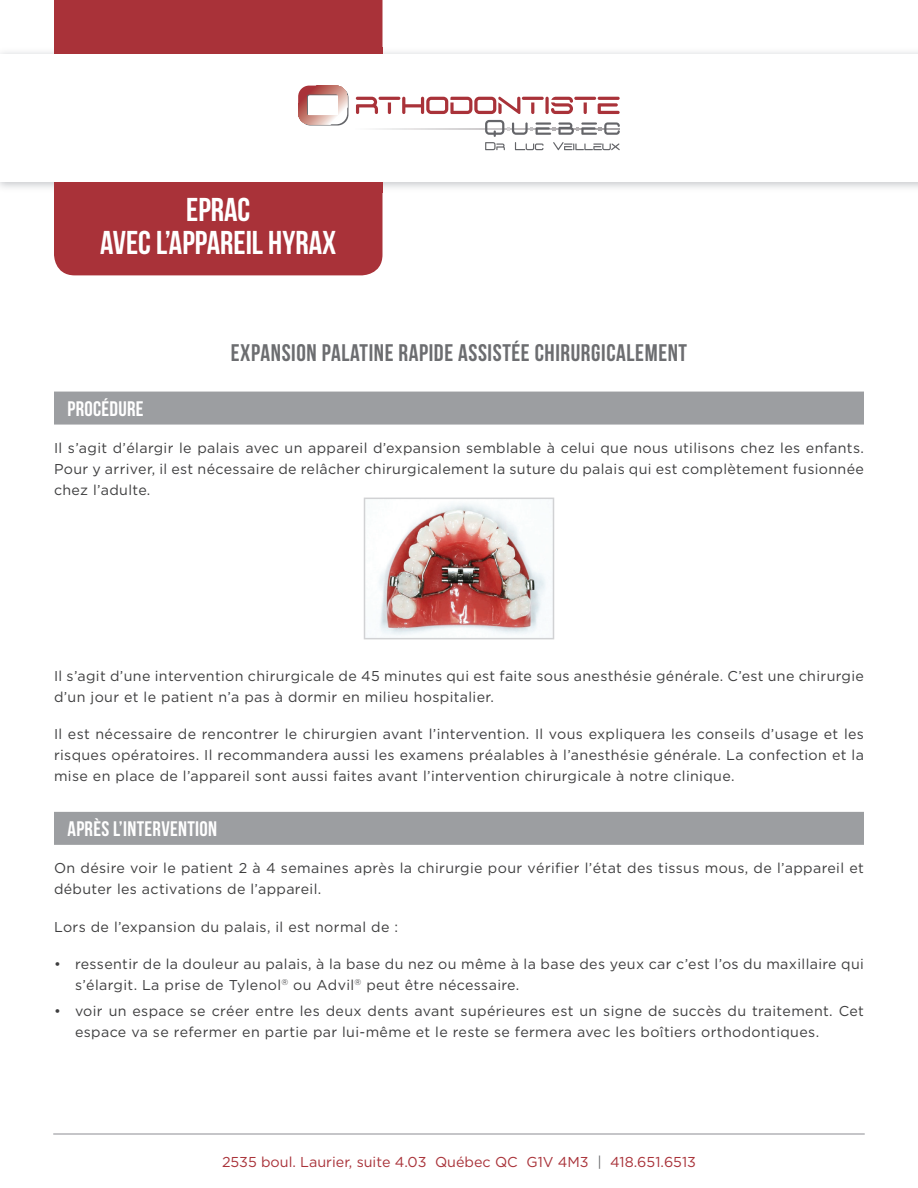
<style>
.page{position:relative;width:918px;height:1188px;background:#fff}
.page>*{position:absolute;margin:0;border:0;box-sizing:border-box;transform-origin:0 0}
.t1{font:33px/33px "Bebas Neue";color:#fff;text-align:center}
.t2{font:24px "Bebas Neue";letter-spacing:.025em;color:#6c6d70}
.t3{font:21px "Bebas Neue";letter-spacing:.015em;color:#fff}
.t4{font:14.4px "Gotham";color:#a93239}
.t5{font:14.25px/21px "Gotham";letter-spacing:.025em;color:#3e3e3f}
.s1{color:#6c6d70}
</style>
<div class="page">
<div style="left:54px;top:0;width:329px;height:275px;background:#a93239"></div>
<div style="left:54px;top:392px;width:810px;height:33px;background:#9c9ea1"></div>
<div style="left:54px;top:812px;width:810px;height:33px;background:#9c9ea1"></div>
<hr style="left:53px;top:1133px;width:812px;height:2px;background:#b2b3b7">
<img style="left:379px;top:503px;width:167px;height:132px">
<div style="left:364px;top:498px;width:190px;height:141px;border:2px solid #d1d2d4"></div>
<div style="left:54px;top:48px;width:328px;height:145px;background:#a93239"></div>
<div style="left:0;top:54px;width:918px;height:128px;background:#fff"></div>
<svg style="left:376px;top:128px;width:109px;height:1px"></svg>
<svg style="left:356px;top:97px;width:22px;height:17px"></svg>
<hr style="left:598px;top:97px;width:22px;height:3px;background:#a93239;border-radius:2px">
<svg style="left:598px;top:103px;width:22px;height:11px"></svg>
<svg style="left:545px;top:97px;width:4px;height:17px"></svg>
<svg style="left:551px;top:97px;width:22px;height:17px"></svg>
<hr style="left:574px;top:97px;width:22px;height:3px;background:#a93239;border-radius:2px">
<svg style="left:584px;top:103px;width:3px;height:11px"></svg>
<svg style="left:531px;top:102px;width:3px;height:12px"></svg>
<hr style="left:522px;top:97px;width:22px;height:3px;background:#a93239;border-radius:2px">
<svg style="left:388px;top:102px;width:3px;height:12px"></svg>
<hr style="left:379px;top:97px;width:21px;height:3px;background:#a93239;border-radius:2px">
<svg style="left:402px;top:97px;width:118px;height:17px"></svg>
<svg style="left:298px;top:86px;width:50px;height:40px"></svg>
<svg style="left:485px;top:120px;width:135px;height:30px"></svg>
<h1 class="t1" style="left:100px;top:193px;width:238px">EPRAC<br>AVEC L’APPAREIL HYRAX</h1>
<h2 class="t2" style="left:231px;top:340px;width:458px">EXPANSION PALATINE RAPIDE ASSISTÉE CHIRURGICALEMENT</h2>
<h3 class="t3" style="left:68px;top:397px;width:78px">PROCÉDURE</h3>
<p class="t5" style="left:54px;top:437px;width:812px;text-align:justify">Il s’agit d’élargir le palais avec un appareil d’expansion semblable à celui que nous utilisons chez les enfants.<br>Pour y arriver, il est nécessaire de relâcher chirurgicalement la suture du palais qui est complètement fusionnée chez l’adulte.</p>
<p class="t5" style="left:54px;top:665px;width:812px">Il s’agit d’une intervention chirurgicale de 45 minutes qui est faite sous anesthésie générale. C’est une chirurgie d’un jour et le patient n’a pas à dormir en milieu hospitalier.</p>
<p class="t5" style="left:54px;top:723px;width:812px;text-align:justify">Il est nécessaire de rencontrer le chirurgien avant l’intervention. Il vous expliquera les conseils d’usage et les risques opératoires. Il recommandera aussi les examens préalables à l’anesthésie générale. La confection et la mise en place de l’appareil sont aussi faites avant l’intervention chirurgicale à notre clinique.</p>
<h3 class="t3" style="left:68px;top:817px;width:151px">APRÈS L’INTERVENTION</h3>
<p class="t5" style="left:54px;top:858px;width:812px">On désire voir le patient 2 à 4 semaines après la chirurgie pour vérifier l’état des tissus mous, de l’appareil et débuter les activations de l’appareil.</p>
<p class="t5" style="left:54px;top:916px;width:346px">Lors de l’expansion du palais, il est normal de :</p>
<p class="t5" style="left:75px;top:953px;width:791px;text-indent:-21px">• ressentir de la douleur au palais, à la base du nez ou même à la base des yeux car c’est l’os du maxillaire qui s’élargit. La prise de Tylenol<sup>®</sup> ou Advil<sup>®</sup> peut être nécessaire.</p>
<p class="t5" style="left:75px;top:1000px;width:791px;text-indent:-21px">• voir un espace se créer entre les deux dents avant supérieures est un signe de succès du traitement. Cet espace va se refermer en partie par lui-même et le reste se fermera avec les boîtiers orthodontiques.</p>
<p class="t4" style="left:222px;top:1154px;width:475px">2535 boul. Laurier, suite 4.03 Québec QC G1V 4M3 <span class="s1">|</span> 418.651.6513</p>
</div>
